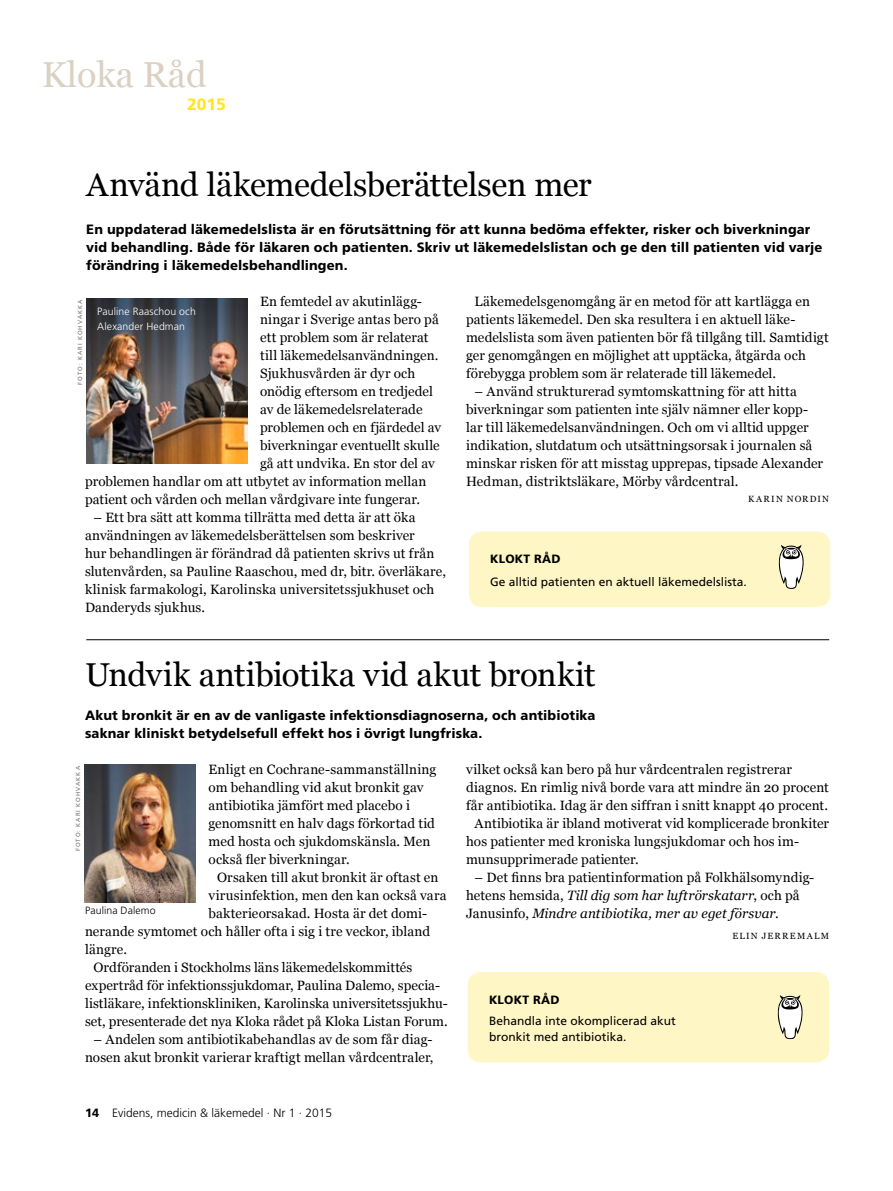
<style>
.page{position:relative;width:893px;height:1191px;background:#fff}
.page>*{position:absolute;margin:0;border:0;box-sizing:border-box;transform-origin:0 0}
.t1{font:36px "Georgia";color:#dbd1c2}
.t2{font:33px "Georgia";letter-spacing:-.015em;color:#000}
.t3{font:800 16.5px "Frutiger SLLOTF";color:#ffe524}
.t4{font:13.5px/18px "Georgia";letter-spacing:.005em;color:#000}
.t5{font:800 13.5px/18px "Frutiger SLLOTF";letter-spacing:.01em;color:#000}
.t6{font:12px/16.5px "Frutiger SLLOTF";color:#000}
.t7{font:300 12px "Frutiger SLLOTF";color:#000}
.t8{font:800 12px "Frutiger SLLOTF";letter-spacing:.02em;color:#000}
.t9{font:300 10.5px/15px "Frutiger SLLOTF";letter-spacing:.01em;color:#fff}
.t10{font:300 10.5px "Frutiger SLLOTF";letter-spacing:.005em;color:#000}
.t11{font:9px "Georgia";letter-spacing:.15em;color:#000}
.t12{font:6px "Frutiger SLLOTF";letter-spacing:.165em;color:#707172}
.s1{font-weight:800}
.s2{font-style:italic}
</style>
<div class="page">
<div style="left:469px;top:531px;width:361px;height:76px;background:#fff6c5;border-radius:13px"></div>
<svg style="left:778px;top:545px;width:26px;height:44px"></svg>
<img style="left:87px;top:298px;width:160px;height:165px">
<img style="left:85px;top:764px;width:111px;height:139px">
<div style="left:468px;top:972px;width:361px;height:90px;background:#fff6c5;border-radius:13px"></div>
<svg style="left:777px;top:995px;width:26px;height:44px"></svg>
<hr style="left:86px;top:639px;width:743px;height:1px;background:#000">
<h1 class="t1" style="left:42px;top:53px;width:166px">Kloka Råd</h1>
<p class="t3" style="left:187px;top:95px;width:40px">2015</p>
<h2 class="t2" style="left:86px;top:165px;width:507px">Använd läkemedelsberättelsen mer</h2>
<p class="t5" style="left:86px;top:220px;width:738px">En uppdaterad läkemedelslista är en förutsättning för att kunna bedöma effekter, risker och biverkningar vid behandling. Både för läkaren och patienten. Skriv ut läkemedelslistan och ge den till patienten vid varje förändring i läkemedelsbehandlingen.</p>
<p class="t4" style="left:260px;top:293px;width:163px">En femtedel av akutinlägg-</p>
<p class="t4" style="left:260px;top:311px;width:180px">ningar i Sverige antas bero på</p>
<p class="t4" style="left:260px;top:329px;width:170px">ett problem som är relaterat</p>
<p class="t4" style="left:260px;top:347px;width:180px">till läkemedelsanvändningen.</p>
<p class="t4" style="left:260px;top:365px;width:157px">Sjukhusvården är dyr och</p>
<p class="t4" style="left:260px;top:383px;width:174px">onödig eftersom en tredjedel</p>
<p class="t4" style="left:260px;top:401px;width:164px">av de läkemedelsrelaterade</p>
<p class="t4" style="left:260px;top:419px;width:183px">problemen och en fjärdedel av</p>
<p class="t4" style="left:260px;top:437px;width:181px">biverkningar eventuellt skulle</p>
<p class="t4" style="left:260px;top:455px;width:176px">gå att undvika. En stor del av</p>
<p class="t4" style="left:85px;top:473px;width:343px">problemen handlar om att utbytet av information mellan</p>
<p class="t4" style="left:85px;top:491px;width:337px">patient och vården och mellan vårdgivare inte fungerar.</p>
<p class="t4" style="left:85px;top:509px;width:363px;text-indent:9px">– Ett bra sätt att komma tillrätta med detta är att öka användningen av läkemedelsberättelsen som beskriver<br>hur behandlingen är förändrad då patienten skrivs ut från slutenvården, sa Pauline Raaschou, med dr, bitr. överläkare, klinisk farmakologi, Karolinska universitetssjukhuset och Danderyds sjukhus.</p>
<p class="t12" style="left:77px;top:384px;width:87px;rotate:-90deg">Foto: Kari Koh vakk a</p>
<p class="t9" style="left:97px;top:304px;width:100px">Pauline Raaschou och<br>Alexander Hedman</p>
<p class="t4" style="left:466px;top:293px;width:364px;text-indent:9px">Läkemedelsgenomgång är en metod för att kartlägga en patients läkemedel. Den ska resultera i en aktuell läke&shy;medelslista som även patienten bör få tillgång till. Samtidigt ger genomgången en möjlighet att upptäcka, åtgärda och förebygga problem som är relaterade till läkemedel.</p>
<p class="t4" style="left:466px;top:383px;width:358px;text-indent:9px">– Använd strukturerad symtomskattning för att hitta biverkningar som patienten inte själv nämner eller kopp&shy;lar till läkemedelsanvändningen. Och om vi alltid uppger indikation, slutdatum och utsättningsorsak i journalen så minskar risken för att misstag upprepas, tipsade Alexander Hedman, distriktsläkare, Mörby vårdcentral.</p>
<p class="t11" style="left:748px;top:494px;width:69px">Ka rin Nordin</p>
<p class="t8" style="left:490px;top:552px;width:71px">KLOKT RÅD</p>
<p class="t6" style="left:490px;top:573px;width:258px">Ge alltid patienten en aktuell läkemedelslista.</p>
<h2 class="t2" style="left:85px;top:654px;width:512px">Undvik antibiotika vid akut bronkit</h2>
<p class="t5" style="left:85px;top:706px;width:512px">Akut bronkit är en av de vanligaste infektionsdiagnoserna, och antibiotika saknar kliniskt betydelsefull effekt hos i övrigt lungfriska.</p>
<p class="t4" style="left:209px;top:761px;width:229px">Enligt en Cochrane-sammanställning om behandling vid akut bronkit gav antibiotika jämfört med placebo i genomsnitt en halv dags förkortad tid med hosta och sjukdomskänsla. Men också fler biverkningar.</p>
<p class="t4" style="left:217px;top:869px;width:223px">Orsaken till akut bronkit är oftast en</p>
<p class="t4" style="left:209px;top:887px;width:239px">virusinfektion, men den kan också vara</p>
<p class="t4" style="left:209px;top:905px;width:220px">bakterieorsakad. Hosta är det domi-</p>
<p class="t4" style="left:85px;top:923px;width:347px">nerande symtomet och håller ofta i sig i tre veckor, ibland</p>
<p class="t4" style="left:85px;top:941px;width:44px">längre.</p>
<p class="t4" style="left:94px;top:959px;width:320px">Ordföranden i Stockholms läns läkemedelskommittés</p>
<p class="t4" style="left:85px;top:977px;width:356px">expertråd för infektionssjukdomar, Paulina Dalemo, specia-</p>
<p class="t4" style="left:85px;top:995px;width:364px">listläkare, infektionskliniken, Karolinska universitetssjukhu-</p>
<p class="t4" style="left:85px;top:1013px;width:364px">set, presenterade det nya Kloka rådet på Kloka Listan Forum.</p>
<p class="t4" style="left:85px;top:1031px;width:350px;text-align:center">– Andelen som antibiotikabehandlas av de som får diag&shy;nosen akut bronkit varierar kraftigt mellan vårdcentraler,</p>
<p class="t12" style="left:75px;top:851px;width:87px;rotate:-90deg">Foto: Kari Koh vakk a</p>
<p class="t10" style="left:85px;top:904px;width:72px">Paulina Dalemo</p>
<p class="t7" style="left:85px;top:1106px;width:249px"><span class="s1">14</span> Evidens, medicin &amp; läkemedel · Nr 1 · 2015</p>
<p class="t4" style="left:466px;top:761px;width:327px">vilket också kan bero på hur vårdcentralen registrerar</p>
<p class="t4" style="left:466px;top:779px;width:364px">diagnos. En rimlig nivå borde vara att mindre än 20 procent</p>
<p class="t4" style="left:466px;top:797px;width:363px">får antibiotika. Idag är den siffran i snitt knappt 40 procent.</p>
<p class="t4" style="left:475px;top:815px;width:356px">Antibiotika är ibland motiverat vid komplicerade bronkiter</p>
<p class="t4" style="left:466px;top:833px;width:334px">hos patienter med kroniska lungsjukdomar och hos im-</p>
<p class="t4" style="left:466px;top:851px;width:174px">munsupprimerade patienter.</p>
<p class="t4" style="left:466px;top:869px;width:350px;text-indent:9px">– Det finns bra patientinformation på Folkhälsomyndig&shy;hetens hemsida, <span class="s2">Till dig som har luftrörskatarr</span>, och på<br>Janusinfo, <span class="s2">Mindre antibiotika, mer av eget försvar</span>.</p>
<p class="t11" style="left:732px;top:930px;width:90px">Elin Jerremalm</p>
<p class="t8" style="left:489px;top:992px;width:71px">KLOKT RÅD</p>
<p class="t6" style="left:489px;top:1012px;width:188px">Behandla inte okomplicerad akut bronkit med antibiotika.</p>
</div>
